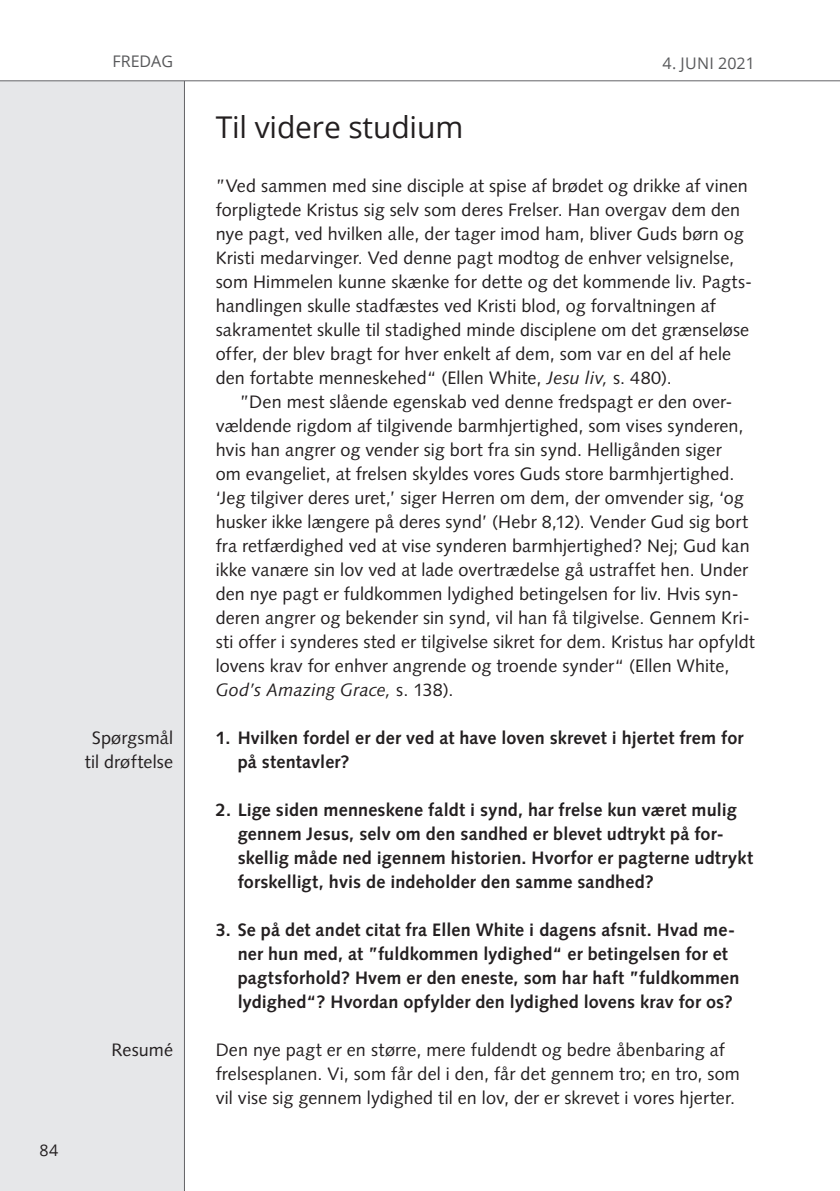
<style>
.page{position:relative;width:840px;height:1191px;background:#fff}
.page>*{position:absolute;margin:0;border:0;box-sizing:border-box;transform-origin:0 0}
.t1{font:30px "Open Sans";letter-spacing:-.005em;color:#231f20}
.t2{font:18px/24px "Syntax LT Std";letter-spacing:.005em;color:#231f20}
.t3{font:700 18px/24px "Syntax LT Std";letter-spacing:.01em;color:#231f20}
.t4{font:16px "Open Sans";color:#57585a}
.t5{font:16px "Open Sans";color:#231f20}
.s1{font-style:italic}
</style>
<div class="page">
<div style="left:0;top:0;width:184px;height:1191px;background:#e6e7e9"></div>
<hr style="left:184px;top:0;width:1px;height:1191px;background:#636366">
<div style="left:0;top:0;width:839px;height:81px;background:#fff"></div>
<hr style="left:0;top:80px;width:839px;height:1px;background:#636366">
<p class="t4" style="left:112px;top:50px;width:62px">FREDAG</p>
<p class="t2" style="left:85px;top:726px;width:90px;text-align:center">Spørgsmål til drøftelse</p>
<p class="t5" style="left:39px;top:1138px;width:21px">84</p>
<p class="t2" style="left:111px;top:1038px;width:63px">Resumé</p>
<h1 class="t1" style="left:215px;top:106px;width:249px">Til videre studium</h1>
<p class="t4" style="left:662px;top:52px;width:94px">4. JUNI 2021</p>
<p class="t2" style="left:215px;top:174px;width:537px">”Ved sammen med sine disciple at spise af brødet og drikke af vinen forpligtede Kristus sig selv som deres Frelser. Han overgav dem den nye pagt, ved hvilken alle, der tager imod ham, bliver Guds børn og Kristi medarvinger. Ved denne pagt modtog de enhver velsignelse, som Himmelen kunne skænke for dette og det kommende liv. Pagts&shy;handlingen skulle stadfæstes ved Kristi blod, og forvaltningen af sakramentet skulle til stadighed minde disciplene om det grænseløse offer, der blev bragt for hver enkelt af dem, som var en del af hele den fortabte menneskehed“ (Ellen White, <span class="s1">Jesu liv,</span> s. 480).</p>
<p class="t2" style="left:215px;top:390px;width:540px;text-indent:24px">”Den mest slående egenskab ved denne fredspagt er den over&shy;vældende rigdom af tilgivende barmhjertighed, som vises synderen, hvis han angrer og vender sig bort fra sin synd. Helligånden siger<br>om evangeliet, at frelsen skyldes vores Guds store barmhjertighed. ‘Jeg tilgiver deres uret,’ siger Herren om dem, der omvender sig, ‘og husker ikke længere på deres synd’ (Hebr 8,12). Vender Gud sig bort fra retfærdighed ved at vise synderen barmhjertighed? Nej; Gud kan ikke vanære sin lov ved at lade overtrædelse gå ustraffet hen. Under den nye pagt er fuldkommen lydighed betingelsen for liv. Hvis syn&shy;deren angrer og bekender sin synd, vil han få tilgivelse. Gennem Kri&shy;sti offer i synderes sted er tilgivelse sikret for dem. Kristus har opfyldt lovens krav for enhver angrende og troende synder“ (Ellen White, <span class="s1">God’s Amazing Grace,</span> s. 138).</p>
<p class="t3" style="left:237px;top:726px;width:507px;text-indent:-22px">1. Hvilken fordel er der ved at have loven skrevet i hjertet frem for på stentavler?</p>
<p class="t3" style="left:237px;top:798px;width:516px;text-indent:-22px">2. Lige siden menneskene faldt i synd, har frelse kun været mulig gennem Jesus, selv om den sandhed er blevet udtrykt på for&shy;skellig måde ned igennem historien. Hvorfor er pagterne udtrykt forskelligt, hvis de indeholder den samme sandhed?</p>
<p class="t3" style="left:237px;top:918px;width:503px;text-indent:-22px">3. Se på det andet citat fra Ellen White i dagens afsnit. Hvad me&shy;ner hun med, at ”fuldkommen lydighed“ er betingelsen for et pagtsforhold? Hvem er den eneste, som har haft ”fuldkommen lydighed“? Hvordan opfylder den lydighed lovens krav for os?</p>
<p class="t2" style="left:215px;top:1038px;width:525px">Den nye pagt er en større, mere fuldendt og bedre åbenbaring af frelsesplanen. Vi, som får del i den, får det gennem tro; en tro, som vil vise sig gennem lydighed til en lov, der er skrevet i vores hjerter.</p>
</div>
